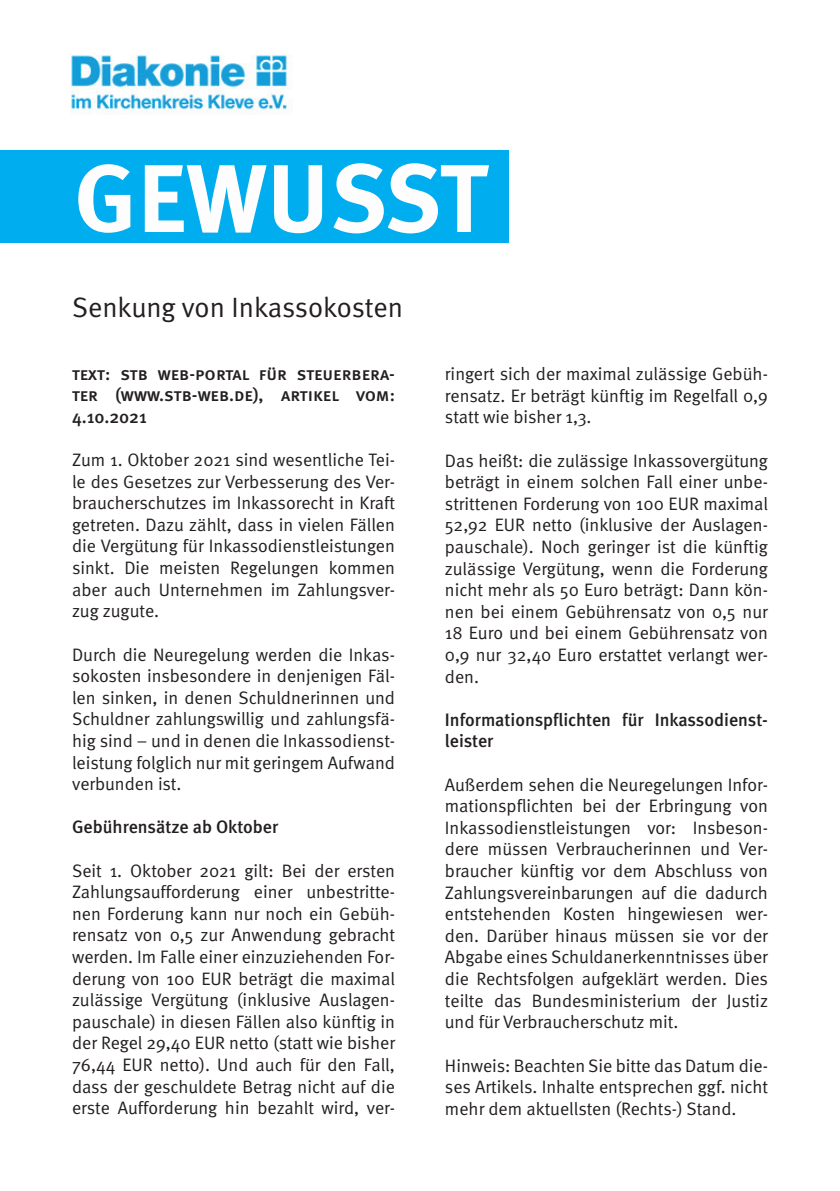
<style>
.page{position:relative;width:840px;height:1191px;background:#fff}
.page>*{position:absolute;margin:0;border:0;box-sizing:border-box;transform-origin:0 0}
.t1{font:96px "Meta Bold Caps";color:#fefdfd}
.t2{font:28px "Meta Normal";letter-spacing:-.005em;color:#231f20}
.t3{font:18px/21.6px "Meta Normal";color:#231f20;text-align:justify}
.t4{font:18px/21.6px "Meta Medium Caps";color:#231f20;text-align:justify}
.t5{font:500 18px/21.6px "Meta";color:#231f20}
</style>
<div class="page">
<img style="left:71px;top:55px;width:222px;height:59px">
<div style="left:0;top:150px;width:508px;height:93px;background:#00aeef"></div>
<p class="t1" style="left:73px;top:138px;width:415px">GEWUSST</p>
<p class="t2" style="left:72px;top:291px;width:332px">Senkung von Inkassokosten</p>
<p class="t4" style="left:72px;top:363px;width:324px">text: stb web-portal für steuerbera&shy;ter (www.stb-web.de), artikel vom:<br>4.10.2021</p>
<p class="t3" style="left:72px;top:449px;width:324px">Zum 1. Oktober 2021 sind wesentliche Tei&shy;le des Gesetzes zur Verbesserung des Ver&shy;braucherschutzes im Inkassorecht in Kraft getreten. Dazu zählt, dass in vielen Fällen die Vergütung für Inkassodienstleistungen sinkt. Die meisten Regelungen kommen aber auch Unternehmen im Zahlungsver&shy;zug zugute.</p>
<p class="t3" style="left:72px;top:643px;width:324px">Durch die Neuregelung werden die Inkas&shy;sokosten insbesondere in denjenigen Fäl&shy;len sinken, in denen Schuldnerinnen und Schuldner zahlungswillig und zahlungsfä&shy;hig sind – und in denen die Inkassodienst&shy;leistung folglich nur mit geringem Aufwand verbunden ist.</p>
<p class="t5" style="left:72px;top:816px;width:208px">Gebührensätze ab Oktober</p>
<p class="t3" style="left:72px;top:859px;width:324px">Seit 1. Oktober 2021 gilt: Bei der ersten Zahlungsaufforderung einer unbestritte&shy;nen Forderung kann nur noch ein Gebüh&shy;rensatz von 0,5 zur Anwendung gebracht werden. Im Falle einer einzuziehenden For&shy;derung von 100 EUR beträgt die maximal zulässige Vergütung (inklusive Auslagen&shy;pauschale) in diesen Fällen also künftig in der Regel 29,40 EUR netto (statt wie bisher 76,44 EUR netto). Und auch für den Fall, dass der geschuldete Betrag nicht auf die erste Aufforderung hin bezahlt wird, ver-</p>
<p class="t3" style="left:444px;top:363px;width:324px">ringert sich der maximal zulässige Gebüh&shy;rensatz. Er beträgt künftig im Regelfall 0,9 statt wie bisher 1,3.</p>
<p class="t3" style="left:444px;top:449px;width:324px">Das heißt: die zulässige Inkassovergütung beträgt in einem solchen Fall einer unbe&shy;strittenen Forderung von 100 EUR maximal 52,92 EUR netto (inklusive der Auslagen&shy;pauschale). Noch geringer ist die künftig zulässige Vergütung, wenn die Forderung nicht mehr als 50 Euro beträgt: Dann kön&shy;nen bei einem Gebührensatz von 0,5 nur 18 Euro und bei einem Gebührensatz von 0,9 nur 32,40 Euro erstattet verlangt wer&shy;den.</p>
<p class="t5" style="left:444px;top:709px;width:324px">Informationspflichten für Inkassodienst&shy;leister</p>
<p class="t3" style="left:444px;top:773px;width:324px">Außerdem sehen die Neuregelungen Infor&shy;mationspflichten bei der Erbringung von Inkassodienstleistungen vor: Insbeson&shy;dere müssen Verbraucherinnen und Ver&shy;braucher künftig vor dem Abschluss von Zahlungsvereinbarungen auf die dadurch entstehenden Kosten hingewiesen wer&shy;den. Darüber hinaus müssen sie vor der Abgabe eines Schuldanerkenntnisses über die Rechtsfolgen aufgeklärt werden. Dies teilte das Bundesministerium der Justiz und für Verbraucherschutz mit.</p>
<p class="t3" style="left:444px;top:1054px;width:324px">Hinweis: Beachten Sie bitte das Datum die&shy;ses Artikels. Inhalte entsprechen ggf. nicht mehr dem aktuellsten (Rechts-) Stand.</p>
</div>
